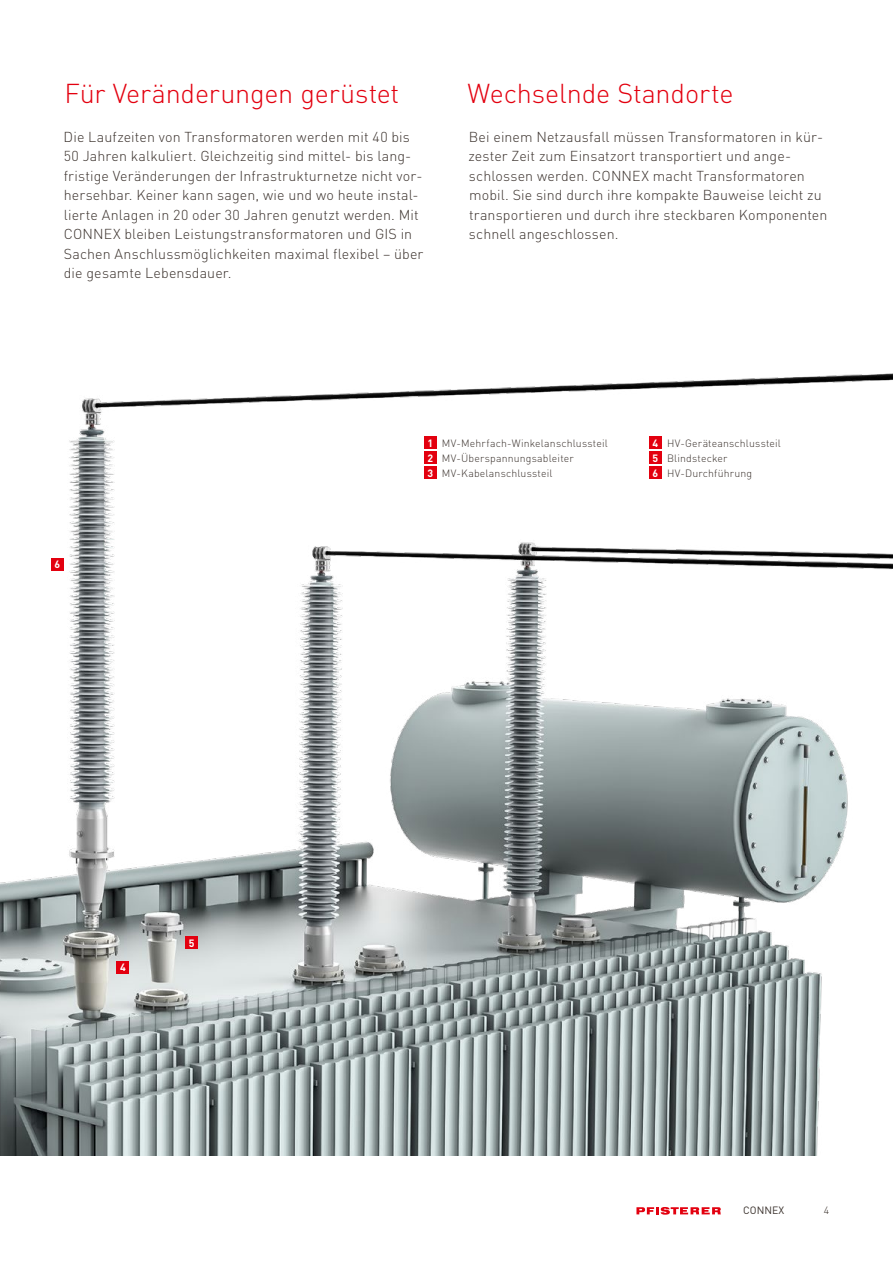
<style>
.page{position:relative;width:893px;height:1263px;background:#fff}
.page>*{position:absolute;margin:0;border:0;box-sizing:border-box;transform-origin:0 0}
.t1{font:300 27px "DIN Pro";letter-spacing:-.01em;color:#e3000f}
.t2{font:300 14.25px/19.5px "DIN Pro";letter-spacing:.005em;color:#3b322d}
.t3{font:300 10.5px/15px "DIN Pro";letter-spacing:.015em;color:#3b322d}
.t4{font:10.5px "DIN Pro";color:#3b322d}
.t5{font:700 10.5px "DIN Pro";color:#fff}
.s1{font-weight:700;color:#fff}
</style>
<div class="page">
<img style="left:0;top:373px;width:893px;height:783px">
<div style="left:117px;top:961px;width:12px;height:13px;background:#e3000f"></div>
<div style="left:185px;top:936px;width:13px;height:13px;background:#e3000f"></div>
<div style="left:51px;top:558px;width:13px;height:13px;background:#e3000f"></div>
<div style="left:424px;top:437px;width:13px;height:12px;background:#e3000f"></div>
<div style="left:424px;top:452px;width:13px;height:12px;background:#e3000f"></div>
<div style="left:424px;top:467px;width:13px;height:12px;background:#e3000f"></div>
<div style="left:649px;top:437px;width:13px;height:12px;background:#e3000f"></div>
<div style="left:649px;top:452px;width:13px;height:12px;background:#e3000f"></div>
<div style="left:649px;top:467px;width:13px;height:12px;background:#e3000f"></div>
<svg style="left:636px;top:1207px;width:85px;height:8px"></svg>
<h1 class="t1" style="left:65px;top:72px;width:336px">Für Veränderungen gerüstet</h1>
<p class="t2" style="left:64px;top:126px;width:361px">Die Laufzeiten von Transformatoren werden mit 40 bis 50 Jahren kalkuliert. Gleichzeitig sind mittel- bis lang&shy;fristige Veränderungen der Infrastrukturnetze nicht vor&shy;hersehbar. Keiner kann sagen, wie und wo heute instal&shy;lierte Anlagen in 20 oder 30 Jahren genutzt werden. Mit CONNEX bleiben Leistungstransformatoren und GIS in Sachen Anschlussmöglichkeiten maximal flexibel – über die gesamte Lebensdauer.</p>
<h1 class="t1" style="left:468px;top:72px;width:267px">Wechselnde Standorte</h1>
<p class="t2" style="left:468px;top:126px;width:361px">Bei einem Netzausfall müssen Transformatoren in kür&shy;zester Zeit zum Einsatzort transportiert und ange&shy;schlossen werden. CONNEX macht Transformatoren mobil. Sie sind durch ihre kompakte Bauweise leicht zu transportieren und durch ihre steckbaren Komponenten schnell angeschlossen.</p>
<p class="t5" style="left:55px;top:556px;width:7px">6</p>
<p class="t5" style="left:120px;top:959px;width:7px">4</p>
<p class="t5" style="left:189px;top:934px;width:7px">5</p>
<p class="t3" style="left:427px;top:435px;width:182px"><span class="s1">1</span> MV-Mehrfach-Winkelanschlussteil<br><span class="s1">2</span> MV-Überspannungsableiter<br><span class="s1">3</span> MV-Kabelanschlussteil</p>
<p class="t3" style="left:653px;top:435px;width:130px"><span class="s1">4</span> HV-Geräteanschlussteil<br><span class="s1">5</span> Blindstecker<br><span class="s1">6</span> HV-Durchführung</p>
<p class="t4" style="left:743px;top:1202px;width:42px">CONNEX</p>
<p class="t3" style="left:824px;top:1202px;width:7px">4</p>
</div>
